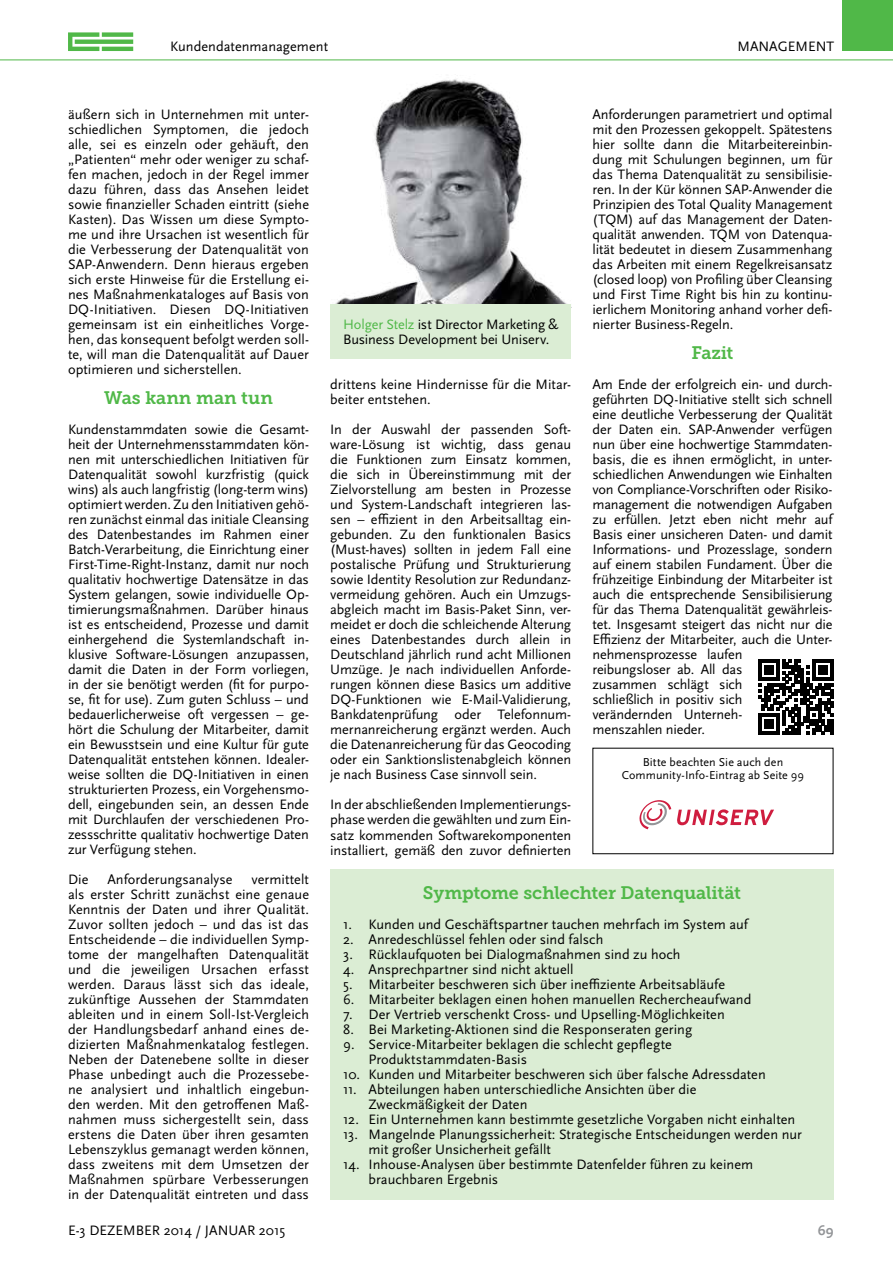
<style>
.page{position:relative;width:893px;height:1263px;background:#fff}
.page>*{position:absolute;margin:0;border:0;box-sizing:border-box;transform-origin:0 0}
.t1{font:18px "Museo Slab 700";letter-spacing:-.01em;color:#50b848}
.t2{font:14.25px/15px "Scala Sans OT";letter-spacing:-.005em;color:#000}
.t3{font:700 14.25px "Scala Sans OT";color:#939598}
.t4{font:12px/13.5px "Scala Sans OT";letter-spacing:.01em;color:#000;text-align:center}
.s1{color:#50b848}
</style>
<div class="page">
<div style="left:842px;top:0;width:51px;height:51px;background:#50b848"></div>
<hr style="left:0;top:60px;width:893px;height:1px;background:#50b848">
<svg style="left:68px;top:32px;width:65px;height:19px"></svg>
<div style="left:330px;top:869px;width:503px;height:330px;background:#dbedd4"></div>
<img style="left:335px;top:79px;width:232px;height:225px">
<div style="left:330px;top:304px;width:241px;height:55px;background:#dbedd4"></div>
<svg style="left:758px;top:659px;width:75px;height:75px"></svg>
<svg style="left:677px;top:809px;width:97px;height:16px"></svg>
<svg style="left:639px;top:800px;width:32px;height:29px"></svg>
<p class="t2" style="left:170px;top:39px;width:160px">Kundendatenmanagement</p>
<p class="t2" style="left:737px;top:39px;width:98px">MANAGEMENT</p>
<p class="t2" style="left:68px;top:107px;width:242px;text-align:justify">äußern sich in Unternehmen mit unter&shy;schiedlichen Symptomen, die jedoch alle, sei es einzeln oder gehäuft, den „Patienten“ mehr oder weniger zu schaf&shy;fen machen, jedoch in der Regel immer dazu führen, dass das Ansehen leidet sowie finanzieller Schaden eintritt (siehe Kasten). Das Wissen um diese Sympto&shy;me und ihre Ursachen ist wesentlich für die Verbesserung der Datenqualität von SAP-Anwendern. Denn hieraus ergeben sich erste Hinweise für die Erstellung ei&shy;nes Maßnahmenkataloges auf Basis von DQ-Initiativen. Diesen DQ-Initiativen gemeinsam ist ein einheitliches Vorge&shy;hen, das konsequent befolgt werden soll&shy;te, will man die Datenqualität auf Dauer optimieren und sicherstellen.</p>
<p class="t1" style="left:104px;top:388px;width:170px">Was kann man tun</p>
<p class="t2" style="left:68px;top:422px;width:242px;text-align:justify">Kundenstammdaten sowie die Gesamt&shy;heit der Unternehmensstammdaten kön&shy;nen mit unterschiedlichen Initiativen für Datenqualität sowohl kurzfristig (quick wins) als auch langfristig (long-term wins) optimiert werden. Zu den Initiativen gehö&shy;ren zunächst einmal das initiale Cleansing des Datenbestandes im Rahmen einer Batch-Verarbeitung, die Einrichtung einer First-Time-Right-Instanz, damit nur noch qualitativ hochwertige Datensätze in das System gelangen, sowie individuelle Op&shy;timierungsmaßnahmen. Darüber hinaus ist es entscheidend, Prozesse und damit einhergehend die Systemlandschaft in&shy;klusive Software-Lösungen anzupassen, damit die Daten in der Form vorliegen, in der sie benötigt werden (fit for purpo&shy;se, fit for use). Zum guten Schluss – und bedauerlicherweise oft vergessen – ge&shy;hört die Schulung der Mitarbeiter, damit ein Bewusstsein und eine Kultur für gute Datenqualität entstehen können. Idealer&shy;weise sollten die DQ-Initiativen in einen strukturierten Prozess, ein Vorgehensmo&shy;dell, eingebunden sein, an dessen Ende mit Durchlaufen der verschiedenen Pro&shy;zessschritte qualitativ hochwertige Daten zur Verfügung stehen.</p>
<p class="t2" style="left:68px;top:872px;width:22px">Die</p>
<p class="t2" style="left:107px;top:872px;width:127px">Anforderungsanalyse</p>
<p class="t2" style="left:68px;top:872px;width:242px;text-align:justify;text-indent:183px">vermittelt als erster Schritt zunächst eine genaue Kenntnis der Daten und ihrer Qualität.<br>Zuvor sollten jedoch – und das ist das Entscheidende – die individuellen Symp&shy;tome der mangelhaften Datenqualität und die jeweiligen Ursachen erfasst werden. Daraus lässt sich das ideale, zukünftige Aussehen der Stammdaten ableiten und in einem Soll-Ist-Vergleich der Handlungsbedarf anhand eines de&shy;dizierten Maßnahmenkatalog festlegen.<br>Neben der Datenebene sollte in dieser Phase unbedingt auch die Prozessebe&shy;ne analysiert und inhaltlich eingebun&shy;den werden. Mit den getroffenen Maß&shy;nahmen muss sichergestellt sein, dass erstens die Daten über ihren gesamten Lebenszyklus gemanagt werden können, dass zweitens mit dem Umsetzen der Maßnahmen spürbare Verbesserungen in der Datenqualität eintreten und dass</p>
<p class="t2" style="left:592px;top:107px;width:242px;text-align:justify">Anforderungen parametriert und optimal mit den Prozessen gekoppelt. Spätestens hier sollte dann die Mitarbeitereinbin&shy;dung mit Schulungen beginnen, um für das Thema Datenqualität zu sensibilisie&shy;ren. In der Kür können SAP-Anwender die Prinzipien des Total Quality Management (TQM) auf das Management der Daten&shy;qualität anwenden. TQM von Datenqua&shy;lität bedeutet in diesem Zusammenhang das Arbeiten mit einem Regelkreisansatz (closed loop) von Profiling über Cleansing und First Time Right bis hin zu kontinu&shy;ierlichem Monitoring anhand vorher defi&shy;nierter Business-Regeln.</p>
<p class="t1" style="left:692px;top:343px;width:43px">Fazit</p>
<p class="t2" style="left:592px;top:377px;width:242px">Am Ende der erfolgreich ein- und durch&shy;geführten DQ-Initiative stellt sich schnell eine deutliche Verbesserung der Qualität der Daten ein. SAP-Anwender verfügen nun über eine hochwertige Stammdaten&shy;basis, die es ihnen ermöglicht, in unter&shy;schiedlichen Anwendungen wie Einhalten von Compliance-Vorschriften oder Risiko&shy;management die notwendigen Aufgaben zu erfüllen. Jetzt eben nicht mehr auf Basis einer unsicheren Daten- und damit Informations- und Prozesslage, sondern auf einem stabilen Fundament. Über die frühzeitige Einbindung der Mitarbeiter ist auch die entsprechende Sensibilisierung für das Thema Datenqualität gewährleis&shy;tet. Insgesamt steigert das nicht nur die Effizienz der Mitarbeiter, auch die Unter&shy;nehmensprozesse laufen<br>reibungsloser ab. All das<br>zusammen schlägt sich<br>schließlich in positiv sich<br>verändernden Unterneh-<br>menszahlen nieder.</p>
<p class="t2" style="left:343px;top:317px;width:217px"><span class="s1">Holger Stelz</span> ist Director Marketing &amp;<br>Business Development bei Uniserv.</p>
<p class="t2" style="left:330px;top:377px;width:242px">drittens keine Hindernisse für die Mitar&shy;beiter entstehen.</p>
<p class="t2" style="left:330px;top:422px;width:242px;text-align:justify">In der Auswahl der passenden Soft&shy;ware-Lösung ist wichtig, dass genau die Funktionen zum Einsatz kommen, die sich in Übereinstimmung mit der Zielvorstellung am besten in Prozesse und System-Landschaft integrieren las&shy;sen – effizient in den Arbeitsalltag ein&shy;gebunden. Zu den funktionalen Basics (Must-haves) sollten in jedem Fall eine postalische Prüfung und Strukturierung sowie Identity Resolution zur Redundanz&shy;vermeidung gehören. Auch ein Umzugs&shy;abgleich macht im Basis-Paket Sinn, ver&shy;meidet er doch die schleichende Alterung eines Datenbestandes durch allein in Deutschland jährlich rund acht Millionen Umzüge. Je nach individuellen Anforde&shy;rungen können diese Basics um additive DQ-Funktionen wie E-Mail-Validierung, Bankdatenprüfung oder Telefonnum&shy;mernanreicherung ergänzt werden. Auch die Datenanreicherung für das Geocoding oder ein Sanktionslistenabgleich können je nach Business Case sinnvoll sein.</p>
<p class="t2" style="left:330px;top:797px;width:242px;text-align:justify">In der abschließenden Implementierungs&shy;phase werden die gewählten und zum Ein&shy;satz kommenden Softwarekomponenten installiert, gemäß den zuvor definierten</p>
<p class="t1" style="left:423px;top:883px;width:320px">Symptome schlechter Datenqualität</p>
<p class="t2" style="left:343px;top:917px;width:406px">1. Kunden und Geschäftspartner tauchen mehrfach im System auf</p>
<p class="t2" style="left:343px;top:932px;width:262px">2. Anredeschlüssel fehlen oder sind falsch</p>
<p class="t2" style="left:343px;top:947px;width:339px">3. Rücklaufquoten bei Dialogmaßnahmen sind zu hoch</p>
<p class="t2" style="left:343px;top:962px;width:232px">4. Ansprechpartner sind nicht aktuell</p>
<p class="t2" style="left:343px;top:977px;width:384px">5. Mitarbeiter beschweren sich über ineffiziente Arbeitsabläufe</p>
<p class="t2" style="left:343px;top:992px;width:410px">6. Mitarbeiter beklagen einen hohen manuellen Rechercheaufwand</p>
<p class="t2" style="left:343px;top:1007px;width:383px">7. Der Vertrieb verschenkt Cross- und Upselling-Möglichkeiten</p>
<p class="t2" style="left:343px;top:1022px;width:351px">8. Bei Marketing-Aktionen sind die Responseraten gering</p>
<p class="t2" style="left:368px;top:1037px;width:305px;text-indent:-26px">9. Service-Mitarbeiter beklagen die schlecht gepflegte<br>Produktstammdaten-Basis</p>
<p class="t2" style="left:343px;top:1067px;width:424px">10. Kunden und Mitarbeiter beschweren sich über falsche Adressdaten</p>
<p class="t2" style="left:368px;top:1082px;width:329px;text-indent:-26px">11. Abteilungen haben unterschiedliche Ansichten über die<br>Zweckmäßigkeit der Daten</p>
<p class="t2" style="left:343px;top:1112px;width:454px">12. Ein Unternehmen kann bestimmte gesetzliche Vorgaben nicht einhalten</p>
<p class="t2" style="left:368px;top:1127px;width:435px;text-indent:-26px">13. Mangelnde Planungssicherheit: Strategische Entscheidungen werden nur mit großer Unsicherheit gefällt</p>
<p class="t2" style="left:368px;top:1157px;width:386px;text-indent:-26px">14. Inhouse-Analysen über bestimmte Datenfelder führen zu keinem brauchbaren Ergebnis</p>
<p class="t4" style="left:622px;top:755px;width:184px">Bitte beachten Sie auch den<br>Community-Info-Eintrag ab Seite 99</p>
<p class="t2" style="left:68px;top:1223px;width:219px">E-3 DEZEMBER 2014 / JANUAR 2015</p>
<p class="t3" style="left:818px;top:1222px;width:17px">69</p>
</div>
